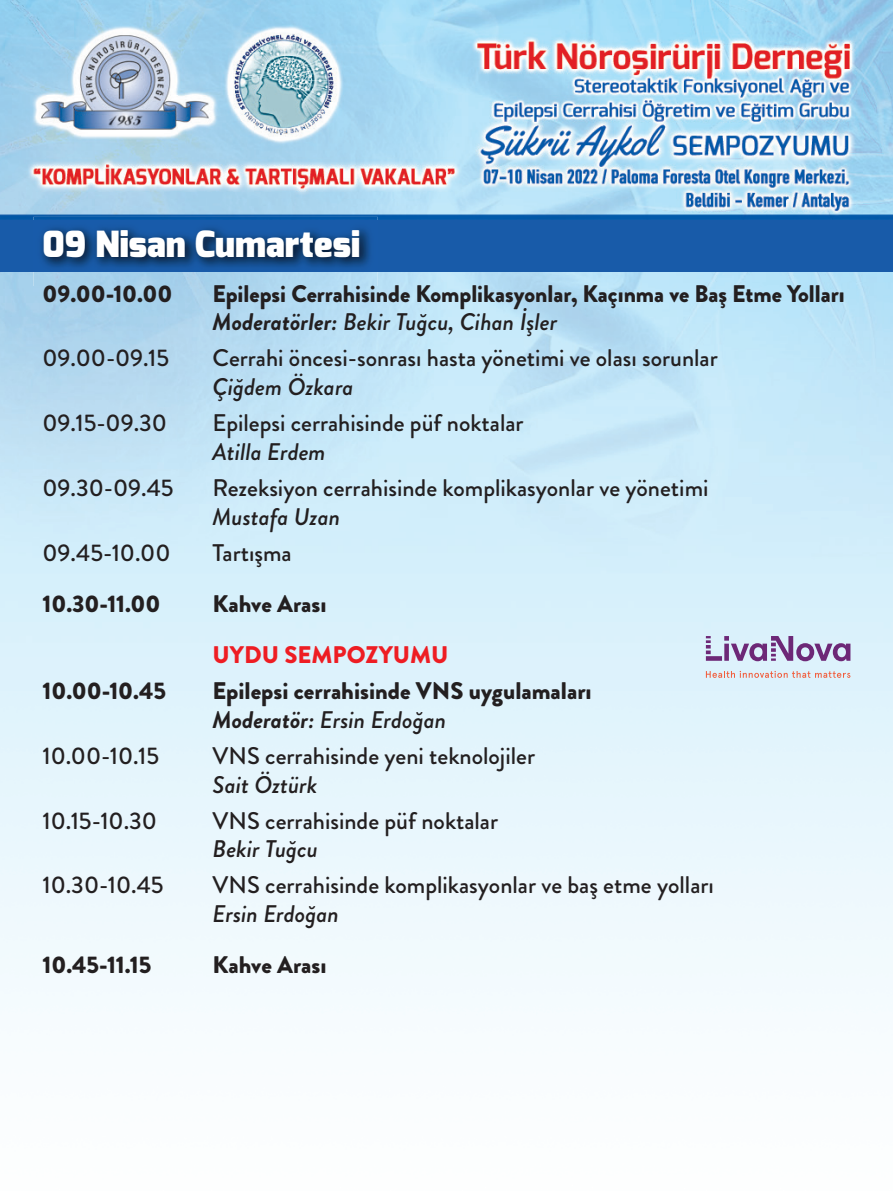
<style>
.page{position:relative;width:893px;height:1191px;background:#fff}
.page>*{position:absolute;margin:0;border:0;box-sizing:border-box;transform-origin:0 0}
.t1{font:900 36px "Exo";color:#fff}
.t2{font:500 24px "Brandon Grotesque";color:#231f20}
.t3{font:900 24px/28.8px "Brandon Grotesque";color:#231f20}
.t4{font:italic 500 24px "Brandon Grotesque";color:#231f20}
.t5{font:900 24px "Brandon Grotesque";color:#ee1d23}
.s1{font-weight:700;font-style:italic}
.s2{font-weight:500;font-style:italic}
</style>
<div class="page">
<img style="left:0;top:0;width:893px;height:693px">
<div style="left:0;top:220px;width:893px;height:51px;background:#185ba9"></div>
<img style="left:34px;top:217px;width:344px;height:69px">
<img style="left:34px;top:220px;width:344px;height:51px">
<svg style="left:706px;top:636px;width:144px;height:25px"></svg>
<svg style="left:706px;top:671px;width:144px;height:7px"></svg>
<h1 class="t1" style="left:43px;top:221px;width:319px">09 Nisan Cumartesi</h1>
<p class="t3" style="left:43px;top:279px;width:132px">09.00-10.00</p>
<p class="t3" style="left:213px;top:279px;width:633px">Epilepsi Cerrahisinde Komplikasyonlar, Kaçınma ve Baş Etme Yolları<br><span class="s1">Moderatörler:</span> <span class="s2">Bekir Tuğcu, Cihan İşler</span></p>
<p class="t2" style="left:43px;top:341px;width:128px">09.00-09.15</p>
<p class="t2" style="left:213px;top:341px;width:507px">Cerrahi öncesi-sonrası hasta yönetimi ve olası sorunlar</p>
<p class="t4" style="left:213px;top:370px;width:143px">Çiğdem Özkara</p>
<p class="t2" style="left:43px;top:406px;width:126px">09.15-09.30</p>
<p class="t2" style="left:213px;top:406px;width:312px">Epilepsi cerrahisinde püf noktalar</p>
<p class="t4" style="left:213px;top:435px;width:115px">Atilla Erdem</p>
<p class="t2" style="left:43px;top:471px;width:133px">09.30-09.45</p>
<p class="t2" style="left:213px;top:471px;width:497px">Rezeksiyon cerrahisinde komplikasyonlar ve yönetimi</p>
<p class="t4" style="left:213px;top:500px;width:129px">Mustafa Uzan</p>
<p class="t2" style="left:43px;top:536px;width:130px">09.45-10.00</p>
<p class="t2" style="left:213px;top:536px;width:81px">Tartışma</p>
<p class="t3" style="left:43px;top:589px;width:120px">10.30-11.00</p>
<p class="t3" style="left:213px;top:589px;width:116px">Kahve Arası</p>
<p class="t5" style="left:213px;top:637px;width:237px">UYDU SEMPOZYUMU</p>
<p class="t3" style="left:43px;top:676px;width:125px">10.00-10.45</p>
<p class="t3" style="left:213px;top:676px;width:381px">Epilepsi cerrahisinde VNS uygulamaları<br><span class="s1">Moderatör:</span> <span class="s2">Ersin Erdoğan</span></p>
<p class="t2" style="left:43px;top:739px;width:118px">10.00-10.15</p>
<p class="t2" style="left:213px;top:739px;width:324px">VNS cerrahisinde yeni teknolojiler</p>
<p class="t4" style="left:213px;top:767px;width:106px">Sait Öztürk</p>
<p class="t2" style="left:43px;top:803px;width:116px">10.15-10.30</p>
<p class="t2" style="left:213px;top:803px;width:287px">VNS cerrahisinde püf noktalar</p>
<p class="t4" style="left:213px;top:832px;width:107px">Bekir Tuğcu</p>
<p class="t2" style="left:43px;top:868px;width:123px">10.30-10.45</p>
<p class="t2" style="left:213px;top:868px;width:503px">VNS cerrahisinde komplikasyonlar ve baş etme yolları</p>
<p class="t4" style="left:213px;top:897px;width:128px">Ersin Erdoğan</p>
<p class="t3" style="left:43px;top:950px;width:110px">10.45-11.15</p>
<p class="t3" style="left:213px;top:950px;width:116px">Kahve Arası</p>
</div>
